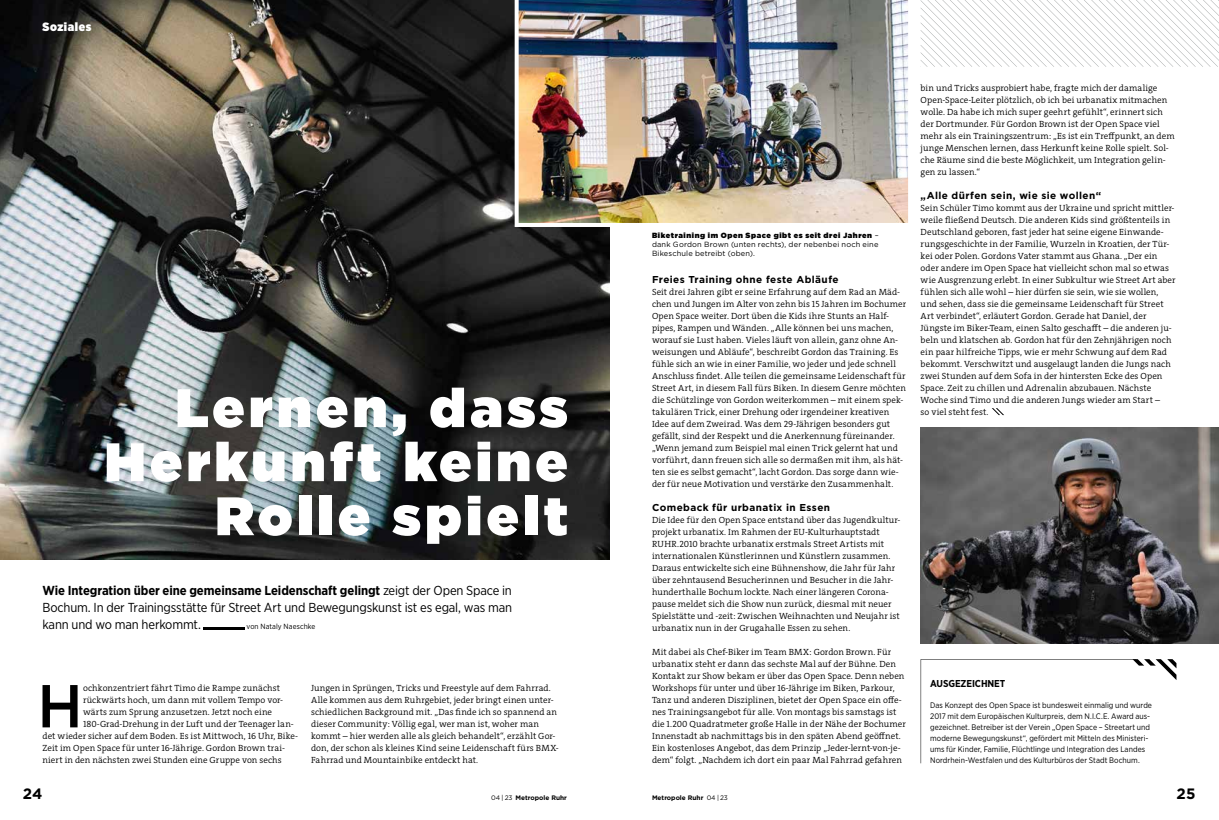
<style>
.page{position:relative;width:1219px;height:820px;background:#fff}
.page>*{position:absolute;margin:0;border:0;box-sizing:border-box;transform-origin:0 0}
.t1{font:500 60.4px "Gotham";color:#000}
.t2{font:900 54px/54px "Gotham";letter-spacing:.08em;color:#fff;text-align:right}
.t3{font:700 15px "Gotham";color:#000}
.t4{font:13px/17px "Gotham Narrow";letter-spacing:-.01em;color:#000;text-align:justify}
.t5{font:900 12px "Gotham Narrow";letter-spacing:.05em;color:#fff}
.t6{font:700 10px "Gotham";letter-spacing:.04em;color:#000}
.t7{font:700 10px "Gotham Narrow";letter-spacing:-.01em;color:#000}
.t8{font:300 9px/12px "The Serif";letter-spacing:.01em;color:#000}
.t9{font:8px/11px "Gotham Narrow";letter-spacing:.005em;color:#000}
.t10{font:7.5px/9px "Gotham";letter-spacing:.02em;color:#000;text-align:justify}
.t11{font:7.5px "Gotham Narrow";letter-spacing:.015em;color:#000}
.t12{font:700 6.5px "Gotham";color:#000}
.s1{font-weight:700}
.s2{font-weight:400}
.s3{font-weight:900}
</style>
<div class="page">
<svg style="left:921px;top:659px;width:255px;height:104px"></svg>
<img style="left:0;top:0;width:609px;height:559px">
<hr style="left:204px;top:626px;width:41px;height:3px;background:#000">
<svg style="left:992px;top:408px;width:12px;height:7px"></svg>
<img style="left:515px;top:0;width:393px;height:227px">
<img style="left:921px;top:427px;width:298px;height:216px">
<svg style="left:921px;top:0;width:298px;height:67px"></svg>
<h3 class="t5" style="left:43px;top:18px;width:50px">Soziales</h3>
<h2 class="t2" style="left:105px;top:380px;width:465px">Lernen, dass<br>Herkunft keine<br>Rolle spielt</h2>
<h3 class="t4" style="left:43px;top:581px;width:471px"><span class="s1">Wie Integration über eine gemeinsame Leidenschaft gelingt</span> zeigt der Open Space in Bochum. In der Trainingsstätte für Street Art und Bewegungskunst ist es egal, was man kann und wo man herkommt.</h3>
<p class="t11" style="left:247px;top:621px;width:70px">von Nataly Naeschke</p>
<h1 class="t1" style="left:37px;top:666px;width:47px">H</h1>
<p class="t8" style="left:83px;top:682px;width:199px">ochkonzentriert fährt Timo die Rampe zunächst</p>
<p class="t8" style="left:83px;top:694px;width:202px">rückwärts hoch, um dann mit vollem Tempo vor-</p>
<p class="t8" style="left:83px;top:706px;width:191px">wärts zum Sprung anzusetzen. Jetzt noch eine</p>
<p class="t8" style="left:83px;top:718px;width:212px">180-Grad-Drehung in der Luft und der Teenager lan-</p>
<p class="t8" style="left:43px;top:730px;width:257px">det wieder sicher auf dem Boden. Es ist Mittwoch, 16 Uhr, Bike-</p>
<p class="t8" style="left:43px;top:742px;width:244px">Zeit im Open Space für unter 16-Jährige. Gordon Brown trai-</p>
<p class="t8" style="left:43px;top:754px;width:241px">niert in den nächsten zwei Stunden eine Gruppe von sechs</p>
<p class="t8" style="left:311px;top:682px;width:249px">Jungen in Sprüngen, Tricks und Freestyle auf dem Fahrrad.<br>Alle kommen aus dem Ruhrgebiet, jeder bringt einen unter&shy;schiedlichen Background mit. „Das finde ich so spannend an dieser Community: Völlig egal, wer man ist, woher man kommt – hier werden alle als gleich behandelt“, erzählt Gor&shy;don, der schon als kleines Kind seine Leidenschaft fürs BMX-Fahrrad und Mountainbike entdeckt hat.</p>
<h3 class="t3" style="left:23px;top:783px;width:21px">24</h3>
<p class="t12" style="left:491px;top:792px;width:77px"><span class="s2">04 | 23</span> Metropole Ruhr</p>
<p class="t10" style="left:652px;top:230px;width:228px"><span class="s3">Biketraining im Open Space gibt es seit drei Jahren</span> – dank Gordon Brown (unten rechts), der nebenbei noch eine Bikeschule betreibt (oben).</p>
<p class="t6" style="left:652px;top:273px;width:188px">Freies Training ohne feste Abläufe</p>
<p class="t8" style="left:652px;top:286px;width:256px">Seit drei Jahren gibt er seine Erfahrung auf dem Rad an Mäd&shy;chen und Jungen im Alter von zehn bis 15 Jahren im Bochumer Open Space weiter. Dort üben die Kids ihre Stunts an Half&shy;pipes, Rampen und Wänden. „Alle können bei uns machen, worauf sie Lust haben. Vieles läuft von allein, ganz ohne An&shy;weisungen und Abläufe“, beschreibt Gordon das Training. Es fühle sich an wie in einer Familie, wo jeder und jede schnell Anschluss findet. Alle teilen die gemeinsame Leidenschaft für Street Art, in diesem Fall fürs Biken. In diesem Genre möchten die Schützlinge von Gordon weiterkommen – mit einem spek&shy;takulären Trick, einer Drehung oder irgendeiner kreativen Idee auf dem Zweirad. Was dem 29-Jährigen besonders gut gefällt, sind der Respekt und die Anerkennung füreinander. „Wenn jemand zum Beispiel mal einen Trick gelernt hat und vorführt, dann freuen sich alle so dermaßen mit ihm, als hät&shy;ten sie es selbst gemacht“, lacht Gordon. Das sorge dann wie&shy;der für neue Motivation und verstärke den Zusammenhalt.</p>
<p class="t6" style="left:652px;top:501px;width:180px">Comeback für urbanatix in Essen</p>
<p class="t8" style="left:652px;top:514px;width:250px">Die Idee für den Open Space entstand über das Jugendkultur&shy;projekt urbanatix. Im Rahmen der EU-Kulturhauptstadt RUHR.2010 brachte urbanatix erstmals Street Artists mit internationalen Künstlerinnen und Künstlern zusammen.<br>Daraus entwickelte sich eine Bühnenshow, die Jahr für Jahr über zehntausend Besucherinnen und Besucher in die Jahr&shy;hunderthalle Bochum lockte. Nach einer längeren Corona&shy;pause meldet sich die Show nun zurück, diesmal mit neuer Spielstätte und -zeit: Zwischen Weihnachten und Neujahr ist urbanatix nun in der Grugahalle Essen zu sehen.</p>
<p class="t8" style="left:652px;top:646px;width:255px">Mit dabei als Chef-Biker im Team BMX: Gordon Brown. Für urbanatix steht er dann das sechste Mal auf der Bühne. Den Kontakt zur Show bekam er über das Open Space. Denn neben Workshops für unter und über 16-Jährige im Biken, Parkour, Tanz und anderen Disziplinen, bietet der Open Space ein offe&shy;nes Trainingsangebot für alle. Von montags bis samstags ist die 1.200 Quadratmeter große Halle in der Nähe der Bochumer Innenstadt ab nachmittags bis in den späten Abend geöffnet.<br>Ein kostenloses Angebot, das dem Prinzip „Jeder-lernt-von-je&shy;dem“ folgt. „Nachdem ich dort ein paar Mal Fahrrad gefahren</p>
<p class="t8" style="left:921px;top:82px;width:256px">bin und Tricks ausprobiert habe, fragte mich der damalige Open-Space-Leiter plötzlich, ob ich bei urbanatix mitmachen wolle. Da habe ich mich super geehrt gefühlt“, erinnert sich der Dortmunder. Für Gordon Brown ist der Open Space viel mehr als ein Trainingszentrum: „Es ist ein Treffpunkt, an dem junge Menschen lernen, dass Herkunft keine Rolle spielt. Sol&shy;che Räume sind die beste Möglichkeit, um Integration gelin&shy;gen zu lassen.“</p>
<p class="t6" style="left:921px;top:189px;width:182px">„Alle dürfen sein, wie sie wollen“</p>
<p class="t8" style="left:921px;top:202px;width:257px">Sein Schüler Timo kommt aus der Ukraine und spricht mittler&shy;weile fließend Deutsch. Die anderen Kids sind größtenteils in Deutschland geboren, fast jeder hat seine eigene Einwande&shy;rungsgeschichte in der Familie, Wurzeln in Kroatien, der Tür&shy;kei oder Polen. Gordons Vater stammt aus Ghana. „Der ein oder andere im Open Space hat vielleicht schon mal so etwas wie Ausgrenzung erlebt. In einer Subkultur wie Street Art aber fühlen sich alle wohl – hier dürfen sie sein, wie sie wollen, und sehen, dass sie die gemeinsame Leidenschaft für Street Art verbindet“, erläutert Gordon. Gerade hat Daniel, der Jüngste im Biker-Team, einen Salto geschafft – die anderen ju&shy;beln und klatschen ab. Gordon hat für den Zehnjährigen noch ein paar hilfreiche Tipps, wie er mehr Schwung auf dem Rad bekommt. Verschwitzt und ausgelaugt landen die Jungs nach zwei Stunden auf dem Sofa in der hintersten Ecke des Open Space. Zeit zu chillen und Adrenalin abzubauen. Nächste Woche sind Timo und die anderen Jungs wieder am Start –<br>so viel steht fest.</p>
<p class="t7" style="left:930px;top:676px;width:77px">AUSGEZEICHNET</p>
<p class="t9" style="left:930px;top:699px;width:223px">Das Konzept des Open Space ist bundesweit einmalig und wurde 2017 mit dem Europäischen Kulturpreis, dem N.I.C.E. Award aus&shy;gezeichnet. Betreiber ist der Verein „Open Space – Streetart und moderne Bewegungskunst“, gefördert mit Mitteln des Ministeri&shy;ums für Kinder, Familie, Flüchtlinge und Integration des Landes Nordrhein-Westfalen und des Kulturbüros der Stadt Bochum.</p>
<p class="t12" style="left:652px;top:792px;width:77px">Metropole Ruhr <span class="s2">04 | 23</span></p>
<h3 class="t3" style="left:1176px;top:783px;width:21px">25</h3>
</div>
